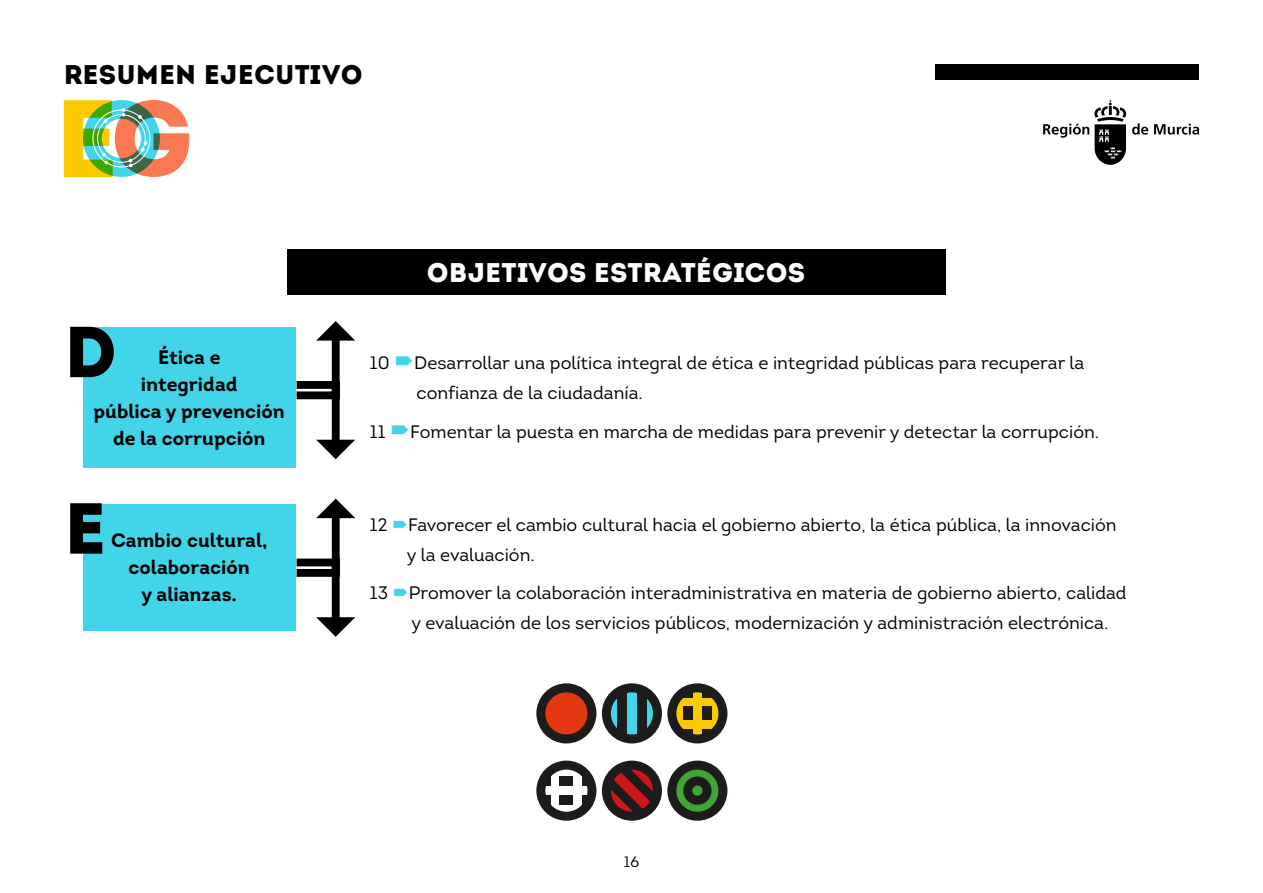
<style>
.page{position:relative;width:1263px;height:893px;background:#fff}
.page>*{position:absolute;margin:0;border:0;box-sizing:border-box;transform-origin:0 0}
.t1{font:72px "Intro";color:#000}
.t2{font:27px "Intro";color:#fff}
.t3{font:27px "Intro";color:#000}
.t4{font:700 19.5px/27px "Intro";color:#000;text-align:center}
.t5{font:18px/30px "Intro";color:#000}
.t6{font:15px "Intro";color:#000}
</style>
<div class="page">
<div style="left:935px;top:64px;width:264px;height:16px;background:#000"></div>
<svg style="left:1132px;top:123px;width:16px;height:12px"></svg>
<svg style="left:1154px;top:124px;width:45px;height:11px"></svg>
<svg style="left:1043px;top:100px;width:83px;height:65px"></svg>
<div style="left:287px;top:249px;width:658px;height:45px;background:#000"></div>
<svg style="left:64px;top:100px;width:126px;height:77px;background:#c1b470"></svg>
<div style="left:83px;top:327px;width:213px;height:141px;background:#42d4e8"></div>
<svg style="left:297px;top:321px;width:58px;height:138px"></svg>
<div style="left:83px;top:504px;width:213px;height:126px;background:#42d4e8"></div>
<svg style="left:297px;top:499px;width:58px;height:138px"></svg>
<div style="left:602px;top:683px;width:60px;height:60px;background:#1c1c1c;border-radius:50%"></div>
<div style="left:536px;top:683px;width:60px;height:60px;background:#1c1c1c;border-radius:50%"></div>
<div style="left:545px;top:692px;width:42px;height:42px;background:#e33812;border-radius:50%"></div>
<div style="left:611px;top:692px;width:42px;height:42px;background:#42d4e8;border-radius:50%"></div>
<div style="left:667px;top:683px;width:60px;height:60px;background:#1c1c1c;border-radius:50%"></div>
<div style="left:676px;top:692px;width:42px;height:42px;background:#fbca00;border-radius:50%"></div>
<div style="left:536px;top:761px;width:60px;height:60px;background:#1c1c1c;border-radius:50%"></div>
<div style="left:545px;top:770px;width:42px;height:42px;background:#fff;border-radius:50%"></div>
<div style="left:602px;top:761px;width:60px;height:60px;background:#1c1c1c;border-radius:50%"></div>
<div style="left:667px;top:761px;width:60px;height:60px;background:#1c1c1c;border-radius:50%"></div>
<div style="left:676px;top:770px;width:42px;height:42px;background:#3fa535;border-radius:50%"></div>
<div style="left:618px;top:691px;width:9px;height:45px;background:#1c1c1c"></div>
<div style="left:637px;top:691px;width:9px;height:45px;background:#1c1c1c"></div>
<svg style="left:606px;top:765px;width:52px;height:52px"></svg>
<div style="left:683px;top:691px;width:9px;height:6px;background:#1c1c1c"></div>
<div style="left:683px;top:706px;width:9px;height:14px;background:#1c1c1c"></div>
<div style="left:683px;top:729px;width:9px;height:7px;background:#1c1c1c"></div>
<div style="left:702px;top:691px;width:9px;height:6px;background:#1c1c1c"></div>
<div style="left:702px;top:706px;width:9px;height:14px;background:#1c1c1c"></div>
<div style="left:702px;top:729px;width:9px;height:7px;background:#1c1c1c"></div>
<div style="left:544px;top:796px;width:7px;height:9px;background:#1c1c1c"></div>
<div style="left:560px;top:796px;width:13px;height:9px;background:#1c1c1c"></div>
<div style="left:582px;top:796px;width:7px;height:9px;background:#1c1c1c"></div>
<div style="left:544px;top:776px;width:7px;height:9px;background:#1c1c1c"></div>
<div style="left:560px;top:776px;width:13px;height:9px;background:#1c1c1c"></div>
<div style="left:582px;top:776px;width:7px;height:9px;background:#1c1c1c"></div>
<svg style="left:683px;top:776px;width:28px;height:29px"></svg>
<h2 class="t3" style="left:64px;top:58px;width:300px">RESUMEN EJECUTIVO</h2>
<h1 class="t1" style="left:64px;top:309px;width:55px">D</h1>
<p class="t4" style="left:94px;top:344px;width:193px">Ética e<br>integridad<br>pública y prevención de la corrupción</p>
<h1 class="t1" style="left:64px;top:485px;width:45px">E</h1>
<p class="t4" style="left:111px;top:527px;width:158px">Cambio cultural, colaboración<br>y alianzas.</p>
<h2 class="t2" style="left:427px;top:256px;width:380px">OBJETIVOS ESTRATÉGICOS</h2>
<p class="t5" style="left:370px;top:348px;width:21px">10</p>
<p class="t5" style="left:414px;top:348px;width:672px">Desarrollar una política integral de ética e integridad públicas para recuperar la confianza de la ciudadanía.</p>
<p class="t5" style="left:370px;top:417px;width:17px">11</p>
<p class="t5" style="left:410px;top:417px;width:690px">Fomentar la puesta en marcha de medidas para prevenir y detectar la corrupción.</p>
<p class="t5" style="left:407px;top:509px;width:711px;text-indent:-37px">12 Favorecer el cambio cultural hacia el gobierno abierto, la ética pública, la innovación y la evaluación.</p>
<p class="t5" style="left:411px;top:578px;width:717px;text-indent:-41px">13 Promover la colaboración interadministrativa en materia de gobierno abierto, calidad y evaluación de los servicios públicos, modernización y administración electrónica.</p>
<p class="t6" style="left:624px;top:853px;width:17px">16</p>
</div>
